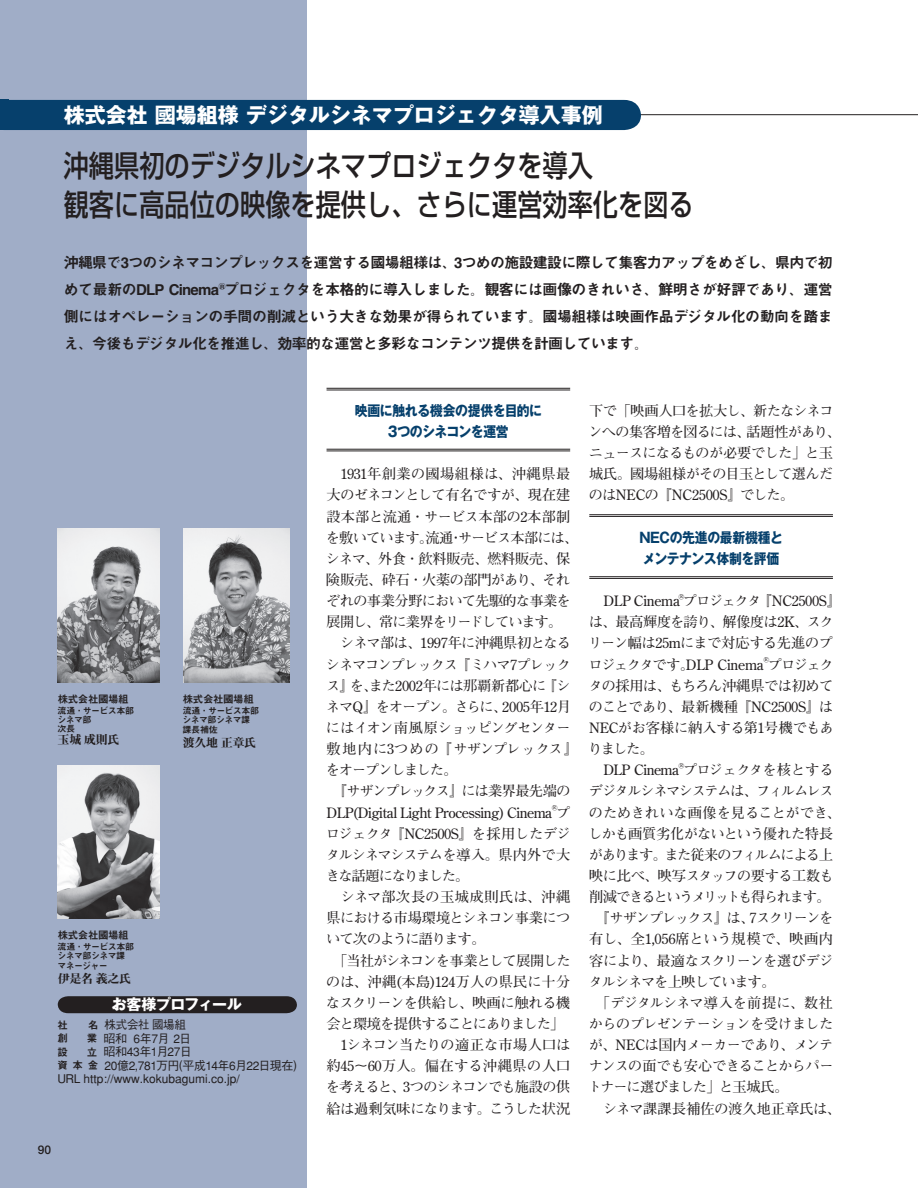
<style>
.page{position:relative;width:918px;height:1188px;background:#fff}
.page>*{position:absolute;margin:0;border:0;box-sizing:border-box;transform-origin:0 0}
.t1{font:500 30px/39px "Shin Go";color:#231f20;scale:.84 1}
.t2{font:700 21px "Gothic MB101";color:#fff}
.t3{font:15px/27px "Midashi Go MB31";letter-spacing:-.05em;color:#231f20;text-align:justify}
.t4{font:700 15px "Gothic MB101";letter-spacing:-.035em;color:#fff}
.t5{font:700 14.25px/21.1px "Futo Min A101";letter-spacing:-.045em;color:#231f20}
.t6{font:700 14.25px/21.1px "Gothic MB101";letter-spacing:-.03em;color:#06406c;text-align:center;scale:.9 1}
.t7{font:700 14.25px "Futo Min A101";letter-spacing:-.025em;color:#231f20}
.t8{font:500 12px/13.5px "Gothic BBB";letter-spacing:-.03em;color:#231f20;scale:.95 1}
.t9{font:12px "Midashi Min MA31";letter-spacing:-.02em;color:#231f20}
.t10{font:700 12px "Futo Go B101";color:#231f20}
.t11{font:10.5px "Midashi Go MB31";letter-spacing:-.035em;color:#231f20}
.t12{font:9px/9.3px "Midashi Go MB31";letter-spacing:-.065em;color:#231f20}
.t13{font:700 6px "Futo Min A101";color:#231f20}
.s1{font-family:"Midashi Go MB31";font-weight:400;font-size:10.5px}
.s2{font-size:4.5px}
</style>
<div class="page">
<hr style="left:0;top:114px;width:918px;height:1px;background:#231f20">
<div style="left:0;top:0;width:306px;height:1188px;background:#a0adc7"></div>
<div style="left:9px;top:100px;width:632px;height:30px;background:#06406c"></div>
<div style="left:0;top:100px;width:9px;height:30px;background:#06406c"></div>
<hr style="left:327px;top:451px;width:243px;height:1px;background:#231f20">
<hr style="left:327px;top:449px;width:243px;height:1px;background:#231f20">
<hr style="left:327px;top:390px;width:243px;height:1px;background:#231f20">
<hr style="left:327px;top:388px;width:243px;height:1px;background:#231f20">
<svg style="left:58px;top:996px;width:239px;height:17px;background:#262324"></svg>
<hr style="left:589px;top:578px;width:244px;height:1px;background:#231f20">
<hr style="left:589px;top:576px;width:244px;height:1px;background:#231f20">
<hr style="left:589px;top:516px;width:244px;height:1px;background:#231f20">
<hr style="left:589px;top:514px;width:244px;height:1px;background:#231f20">
<img style="left:58px;top:529px;width:102px;height:153px">
<img style="left:184px;top:529px;width:105px;height:153px">
<img style="left:58px;top:766px;width:102px;height:153px">
<h2 class="t2" style="left:64px;top:100px;width:540px">株式会社 國場組様 デジタルシネマプロジェクタ導入事例</h2>
<h1 class="t1" style="left:64px;top:144px;width:751px">沖縄県初のデジタルシネマプロジェクタを導入<br>観客に高品位の映像を提供し、さらに運営効率化を図る</h1>
<p class="t3" style="left:64px;top:250px;width:771px">沖縄県で3つのシネマコンプレックスを運営する國場組様は、3つめの施設建設に際して集客力アップをめざし、県内で初めて最新のDLP Cinema<sup>○</sup><sup>R</sup>プロジェクタを本格的に導入しました。観客には画像のきれいさ、鮮明さが好評であり、運営側にはオペレーションの手間の削減という大きな効果が得られています。國場組様は映画作品デジタル化の動向を踏まえ、今後もデジタル化を推進し、効率的な運営と多彩なコンテンツ提供を計画しています。</p>
<p class="t11" style="left:58px;top:693px;width:73px">株式会社國場組</p>
<p class="t12" style="left:57px;top:706px;width:78px">流通・サービス本部シネマ部<br>次長</p>
<p class="t9" style="left:58px;top:733px;width:63px">玉城 成則氏</p>
<p class="t11" style="left:183px;top:693px;width:73px">株式会社國場組</p>
<p class="t12" style="left:182px;top:706px;width:78px">流通・サービス本部シネマ部シネマ課課長補佐</p>
<p class="t9" style="left:183px;top:736px;width:75px">渡久地 正章氏</p>
<p class="t11" style="left:58px;top:929px;width:73px">株式会社國場組</p>
<p class="t12" style="left:57px;top:942px;width:78px">流通・サービス本部シネマ部シネマ課マネージャー</p>
<p class="t9" style="left:58px;top:971px;width:75px">伊是名 義之氏</p>
<p class="t4" style="left:112px;top:994px;width:132px">お客様プロフィール</p>
<p class="t8" style="left:57px;top:1018px;width:254px"><span class="s1">社　 名</span> 株式会社 國場組<br><span class="s1">創　 業</span> 昭和 6年7月 2日<br><span class="s1">設　 立</span> 昭和43年1月27日<br><span class="s1">資 本 金</span> 20億2,781万円(平成14年6月22日現在)<br>URL http://www.kokubagumi.co.jp/</p>
<p class="t10" style="left:38px;top:1143px;width:15px">90</p>
<p class="t6" style="left:355px;top:398px;width:209px">映画に触れる機会の提供を目的に<br>3つのシネコンを運営</p>
<p class="t5" style="left:326px;top:464px;width:254px">　1931年創業の國場組様は、沖縄県最大のゼネコンとして有名ですが、現在建設本部と流通・サービス本部の2本部制を敷いています。流通・サービス本部には、シネマ、外食・飲料販売、燃料販売、保険販売、砕石・火薬の部門があり、それぞれの事業分野において先駆的な事業を展開し、常に業界をリードしています。　シネマ部は、1997年に沖縄県初となるシネマコンプレックス『ミハマ7プレックス』を、また2002年には那覇新都心に『シネマQ』をオープン。さらに、2005年12月にはイオン南風原ショッピングセンター敷地内に3つめの『サザンプレックス』をオープンしました。<br>　『サザンプレックス』には業界最先端の<br>DLP(Digital Light Processing) Cinema プ</p>
<p class="t13" style="left:552px;top:804px;width:7px">○<span class="s2">R</span></p>
<p class="t5" style="left:326px;top:823px;width:246px">ロジェクタ『NC2500S』を採用したデジタルシネマシステムを導入。県内外で大きな話題になりました。<br>　シネマ部次長の玉城成則氏は、沖縄県における市場環境とシネコン事業について次のように語ります。<br>　「当社がシネコンを事業として展開したのは、沖縄(本島)124万人の県民に十分なスクリーンを供給し、映画に触れる機会と環境を提供することにありました」　1シネコン当たりの適正な市場人口は約45～60万人。偏在する沖縄県の人口を考えると、3つのシネコンでも施設の供給は過剰気味になります。こうした状況</p>
<p class="t5" style="left:588px;top:400px;width:254px">下で「映画人口を拡大し、新たなシネコンへの集客増を図るには、話題性があり、ニュースになるものが必要でした」と玉城氏。國場組様がその目玉として選んだのはNECの『NC2500S』でした。</p>
<p class="t6" style="left:640px;top:525px;width:161px;text-align:left">NECの先進の最新機種とメンテナンス体制を評価</p>
<p class="t7" style="left:589px;top:592px;width:253px">　DLP Cinema プロジェクタ『NC2500S』</p>
<p class="t13" style="left:679px;top:592px;width:7px">○<span class="s2">R</span></p>
<p class="t5" style="left:588px;top:612px;width:247px;text-align:justify">は、最高輝度を誇り、解像度は2K、スクリーン幅は25mにまで対応する先進のプロジェクタです。DLP Cinema プロジェク</p>
<p class="t13" style="left:763px;top:656px;width:7px">○<span class="s2">R</span></p>
<p class="t5" style="left:588px;top:675px;width:247px">タの採用は、もちろん沖縄県では初めてのことであり、最新機種『NC2500S』は<br>NECがお客様に納入する第1号機でもありました。<br>　DLP Cinema プロジェクタを核とする</p>
<p class="t13" style="left:679px;top:762px;width:7px">○<span class="s2">R</span></p>
<p class="t5" style="left:588px;top:781px;width:255px">デジタルシネマシステムは、フィルムレスのためきれいな画像を見ることができ、しかも画質劣化がないという優れた特長があります。また従来のフィルムによる上映に比べ、映写スタッフの要する工数も削減できるというメリットも得られます。　『サザンプレックス』は、7スクリーンを有し、全1,056席という規模で、映画内容により、最適なスクリーンを選びデジタルシネマを上映しています。<br>　「デジタルシネマ導入を前提に、数社からのプレゼンテーションを受けましたが、NECは国内メーカーであり、メンテナンスの面でも安心できることからパートナーに選びました」と玉城氏。<br>　シネマ課課長補佐の渡久地正章氏は、</p>
</div>
